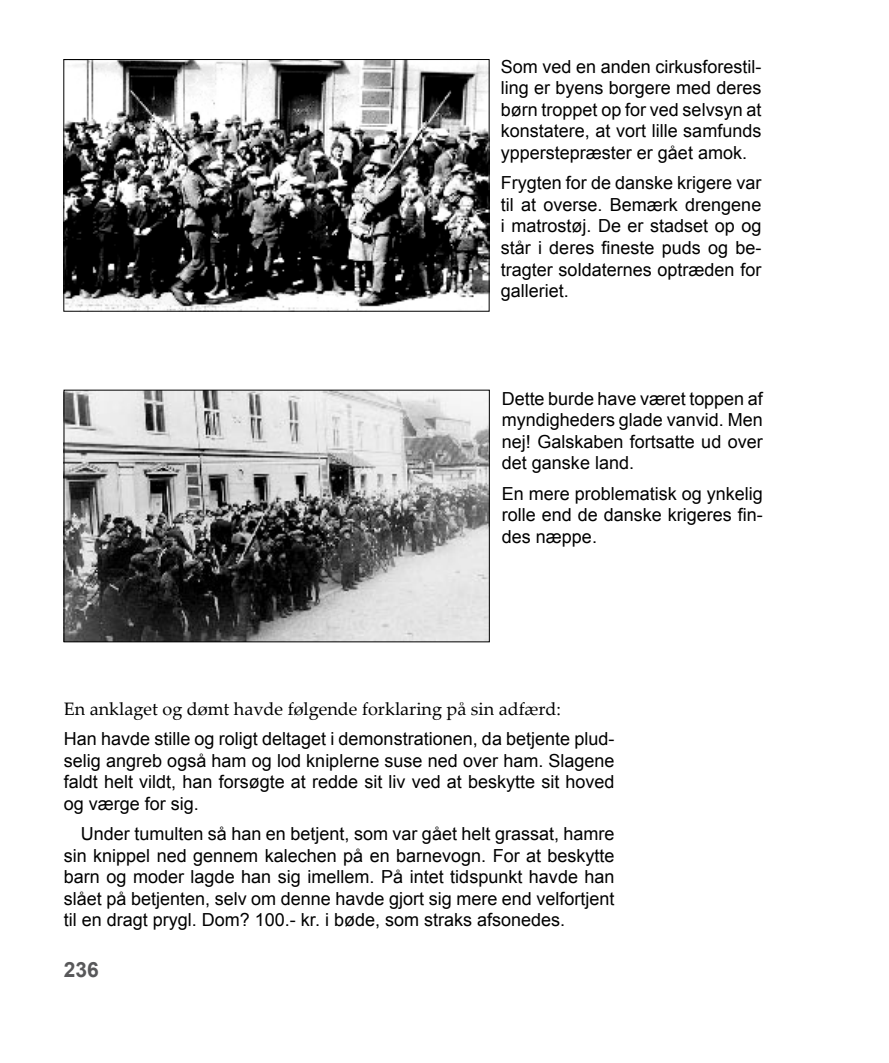
<style>
.page{position:relative;width:889px;height:1063px;background:#fff}
.page>*{position:absolute;margin:0;border:0;box-sizing:border-box;transform-origin:0 0}
.t1{font:700 21px "Arial";color:#58585a}
.t2{font:18px/21.6px "Arial";color:#000;text-align:justify}
.t3{font:18px "Palatino Linotype";color:#000}
</style>
<div class="page">
<img style="left:66px;top:61px;width:421px;height:248px">
<div style="left:64px;top:59px;width:425px;height:252px;border:1px solid #000"></div>
<img style="left:66px;top:392px;width:421px;height:248px">
<div style="left:64px;top:390px;width:425px;height:252px;border:1px solid #000"></div>
<p class="t2" style="left:501px;top:56px;width:262px">Som ved en anden cirkusforestil&shy;ling er byens borgere med deres børn troppet op for ved selvsyn at konstatere, at vort lille samfunds ypperstepræster er gået amok.</p>
<p class="t2" style="left:501px;top:172px;width:262px">Frygten for de danske krigere var til at overse. Bemærk drengene i matrostøj. De er stadset op og står i deres fineste puds og be&shy;tragter soldaternes optræden for galleriet.</p>
<p class="t2" style="left:502px;top:388px;width:262px">Dette burde have været toppen af myndigheders glade vanvid. Men nej! Galskaben fortsatte ud over det ganske land.</p>
<p class="t2" style="left:502px;top:483px;width:262px">En mere problematisk og ynkelig rolle end de danske krigeres fin&shy;des næppe.</p>
<p class="t3" style="left:64px;top:696px;width:499px">En anklaget og dømt havde følgende forklaring på sin adfærd:</p>
<p class="t2" style="left:64px;top:728px;width:552px">Han havde stille og roligt deltaget i demonstrationen, da betjente plud&shy;selig angreb også ham og lod kniplerne suse ned over ham. Slagene faldt helt vildt, han forsøgte at redde sit liv ved at beskytte sit hoved og værge for sig.</p>
<p class="t2" style="left:64px;top:823px;width:552px;text-indent:17px">Under tumulten så han en betjent, som var gået helt grassat, hamre sin knippel ned gennem kalechen på en barnevogn. For at beskytte barn og moder lagde han sig imellem. På intet tidspunkt havde han slået på betjenten, selv om denne havde gjort sig mere end velfortjent til en dragt prygl. Dom? 100.- kr. i bøde, som straks afsonedes.</p>
<p class="t1" style="left:64px;top:956px;width:37px">236</p>
</div>
